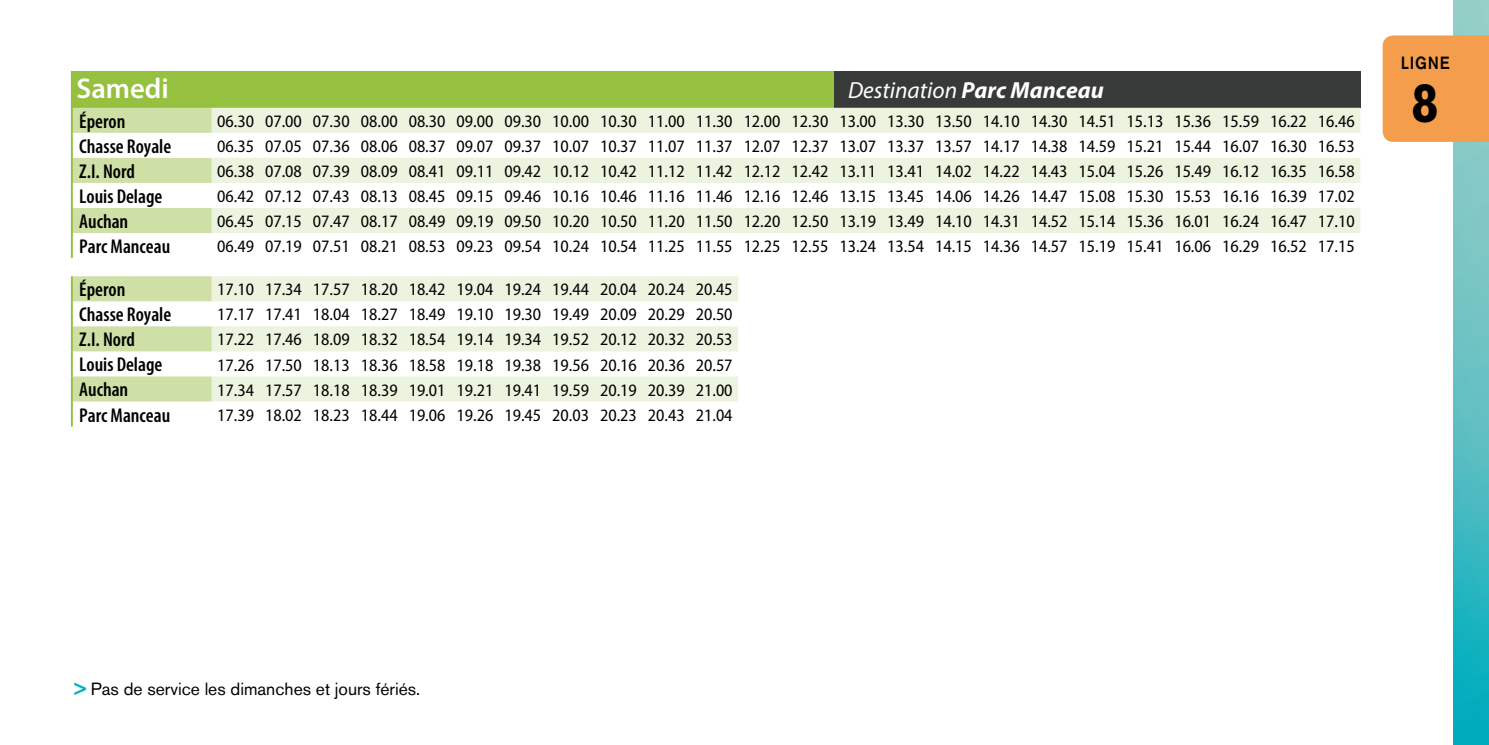
<style>
.page{position:relative;width:1489px;height:745px;background:#fff}
.page>*{position:absolute;margin:0;border:0;box-sizing:border-box;transform-origin:0 0}
.t1{font:700 55px "Akzidenz Grotesk BE";color:#000;scale:.9 1}
.t2{font:600 28.5px "Myriad Pro";color:#fff}
.t3{font:italic 23.25px "Myriad Pro";color:#fff}
.t4{font:600 condensed 20px "Myriad Pro";color:#000}
.t5{font:semi-condensed 17.5px "Myriad Pro";color:#000}
.t6{font:17.5px "Akzidenz Grotesk BE";color:#000}
.t7{font:500 17.5px "Akzidenz Grotesk BE";letter-spacing:.05em;color:#000;scale:.9 1}
.s1{font-weight:700}
.s2{font-weight:700;color:#00b2c0}
</style>
<div class="page">
<svg style="left:1453px;top:0;width:35px;height:744px;background:#51bdc1"></svg>
<div style="left:72px;top:71px;width:761px;height:37px;background:#96c03f"></div>
<div style="left:833px;top:71px;width:527px;height:37px;background:#383939"></div>
<svg style="left:73px;top:108px;width:139px;height:125px"></svg>
<svg style="left:212px;top:108px;width:1148px;height:125px;fill:#ecf3de"></svg>
<hr style="left:71px;top:71px;width:2px;height:37px;background:#96c03f">
<hr style="left:71px;top:108px;width:2px;height:25px;background:#96c03f">
<hr style="left:71px;top:133px;width:2px;height:25px;background:#96c03f">
<hr style="left:71px;top:158px;width:2px;height:25px;background:#96c03f">
<hr style="left:71px;top:183px;width:2px;height:25px;background:#96c03f">
<hr style="left:71px;top:208px;width:2px;height:25px;background:#96c03f">
<hr style="left:71px;top:233px;width:2px;height:25px;background:#96c03f">
<svg style="left:73px;top:276px;width:139px;height:125px"></svg>
<svg style="left:212px;top:276px;width:526px;height:125px;fill:#ecf3de"></svg>
<hr style="left:71px;top:276px;width:2px;height:25px;background:#96c03f">
<hr style="left:71px;top:301px;width:2px;height:25px;background:#96c03f">
<hr style="left:71px;top:326px;width:2px;height:25px;background:#96c03f">
<hr style="left:71px;top:351px;width:2px;height:25px;background:#96c03f">
<hr style="left:71px;top:376px;width:2px;height:25px;background:#96c03f">
<hr style="left:71px;top:401px;width:2px;height:25px;background:#96c03f">
<div style="left:1382px;top:35px;width:106px;height:107px;background:#f49d4d"></div>
<h2 class="t2" style="left:76px;top:71px;width:94px">Samedi</h2>
<h3 class="t3" style="left:848px;top:76px;width:257px">Destination <span class="s1">Parc Manceau</span></h3>
<p class="t4" style="left:79px;top:110px;width:48px">Éperon</p>
<p class="t5" style="left:217px;top:111px;width:1138px">06.30 07.00 07.30 08.00 08.30 09.00 09.30 10.00 10.30 11.00 11.30 12.00 12.30 13.00 13.30 13.50 14.10 14.30 14.51 15.13 15.36 15.59 16.22 16.46</p>
<p class="t4" style="left:79px;top:135px;width:94px">Chasse Royale</p>
<p class="t5" style="left:217px;top:136px;width:1138px">06.35 07.05 07.36 08.06 08.37 09.07 09.37 10.07 10.37 11.07 11.37 12.07 12.37 13.07 13.37 13.57 14.17 14.38 14.59 15.21 15.44 16.07 16.30 16.53</p>
<p class="t4" style="left:79px;top:160px;width:57px">Z.I. Nord</p>
<p class="t5" style="left:217px;top:161px;width:1138px">06.38 07.08 07.39 08.09 08.41 09.11 09.42 10.12 10.42 11.12 11.42 12.12 12.42 13.11 13.41 14.02 14.22 14.43 15.04 15.26 15.49 16.12 16.35 16.58</p>
<p class="t4" style="left:79px;top:185px;width:85px">Louis Delage</p>
<p class="t5" style="left:217px;top:186px;width:1138px">06.42 07.12 07.43 08.13 08.45 09.15 09.46 10.16 10.46 11.16 11.46 12.16 12.46 13.15 13.45 14.06 14.26 14.47 15.08 15.30 15.53 16.16 16.39 17.02</p>
<p class="t4" style="left:79px;top:210px;width:51px">Auchan</p>
<p class="t5" style="left:217px;top:211px;width:1138px">06.45 07.15 07.47 08.17 08.49 09.19 09.50 10.20 10.50 11.20 11.50 12.20 12.50 13.19 13.49 14.10 14.31 14.52 15.14 15.36 16.01 16.24 16.47 17.10</p>
<p class="t4" style="left:79px;top:235px;width:92px">Parc Manceau</p>
<p class="t5" style="left:217px;top:236px;width:1138px">06.49 07.19 07.51 08.21 08.53 09.23 09.54 10.24 10.54 11.25 11.55 12.25 12.55 13.24 13.54 14.15 14.36 14.57 15.19 15.41 16.06 16.29 16.52 17.15</p>
<p class="t4" style="left:79px;top:278px;width:48px">Éperon</p>
<p class="t5" style="left:217px;top:280px;width:517px">17.10 17.34 17.57 18.20 18.42 19.04 19.24 19.44 20.04 20.24 20.45</p>
<p class="t4" style="left:79px;top:303px;width:94px">Chasse Royale</p>
<p class="t5" style="left:217px;top:305px;width:517px">17.17 17.41 18.04 18.27 18.49 19.10 19.30 19.49 20.09 20.29 20.50</p>
<p class="t4" style="left:79px;top:328px;width:57px">Z.I. Nord</p>
<p class="t5" style="left:217px;top:330px;width:517px">17.22 17.46 18.09 18.32 18.54 19.14 19.34 19.52 20.12 20.32 20.53</p>
<p class="t4" style="left:79px;top:353px;width:85px">Louis Delage</p>
<p class="t5" style="left:217px;top:355px;width:517px">17.26 17.50 18.13 18.36 18.58 19.18 19.38 19.56 20.16 20.36 20.57</p>
<p class="t4" style="left:79px;top:378px;width:51px">Auchan</p>
<p class="t5" style="left:217px;top:380px;width:517px">17.34 17.57 18.18 18.39 19.01 19.21 19.41 19.59 20.19 20.39 21.00</p>
<p class="t4" style="left:79px;top:403px;width:92px">Parc Manceau</p>
<p class="t5" style="left:217px;top:405px;width:517px">17.39 18.02 18.23 18.44 19.06 19.26 19.45 20.03 20.23 20.43 21.04</p>
<p class="t7" style="left:1400px;top:52px;width:56px">LIGNE</p>
<h1 class="t1" style="left:1411px;top:70px;width:32px">8</h1>
<p class="t6" style="left:74px;top:678px;width:347px"><span class="s2">&gt;</span> Pas de service les dimanches et jours fériés.</p>
</div>
